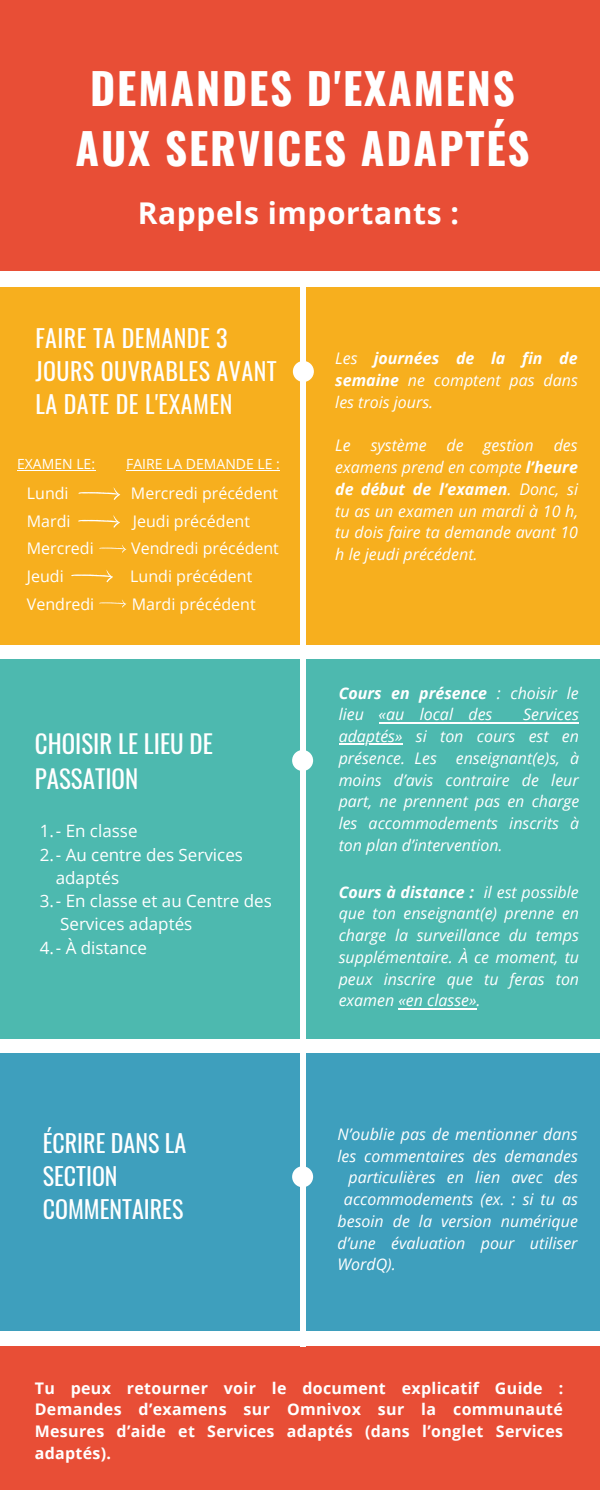
<style>
.page{position:relative;width:600px;height:1500px;background:#fff}
.page>*{position:absolute;margin:0;border:0;box-sizing:border-box;transform-origin:0 0}
.t1{font:700 43px/60px "Oswald";letter-spacing:.045em;color:#fff;text-align:center}
.t2{font:700 30px "Open Sans";letter-spacing:.02em;color:#fff}
.t3{font:25px/34.5px "Oswald";color:#fff}
.t4{font:24px/33px "Oswald";letter-spacing:.02em;color:#fff}
.t5{font:24px/33px "Oswald";color:#fff}
.t6{font:17px/23.2px "Open Sans";color:#fff}
.t7{font:italic 16px/21.8px "Open Sans";color:#fff;text-align:justify}
.t8{font:700 16px/21.8px "Open Sans";letter-spacing:.02em;color:#fff;text-align:justify}
.t9{font:16px "Open Sans";color:#fff}
.t10{font:14px "Open Sans";color:#fff}
.s1{font-weight:700}
</style>
<div class="page">
<div style="left:0;top:0;width:600px;height:271px;background:#e84e36"></div>
<div style="left:0;top:287px;width:600px;height:358px;background:#f7af1e"></div>
<div style="left:0;top:659px;width:600px;height:380px;background:#4db9af"></div>
<div style="left:0;top:1053px;width:600px;height:277px;background:#3e9fbd"></div>
<div style="left:0;top:1347px;width:600px;height:143px;background:#e84e36"></div>
<div style="left:301px;top:280px;width:5px;height:1066px;background:#fff"></div>
<div style="left:293px;top:361px;width:21px;height:21px;background:#fff;border-radius:50%"></div>
<hr style="left:379px;top:722px;width:113px;height:1px;background:#fff">
<hr style="left:492px;top:722px;width:31px;height:1px;background:#fff">
<hr style="left:523px;top:722px;width:56px;height:1px;background:#fff">
<hr style="left:339px;top:744px;width:64px;height:1px;background:#fff">
<div style="left:292px;top:750px;width:21px;height:21px;background:#fff;border-radius:50%"></div>
<div style="left:292px;top:1166px;width:21px;height:21px;background:#fff;border-radius:50%"></div>
<hr style="left:398px;top:1008px;width:79px;height:1px;background:#fff">
<svg style="left:78px;top:487px;width:43px;height:13px"></svg>
<hr style="left:126px;top:470px;width:154px;height:1px;background:#fff">
<hr style="left:17px;top:470px;width:78px;height:1px;background:#fff">
<svg style="left:78px;top:515px;width:42px;height:13px"></svg>
<svg style="left:99px;top:545px;width:28px;height:8px"></svg>
<svg style="left:71px;top:570px;width:42px;height:13px"></svg>
<svg style="left:99px;top:599px;width:28px;height:9px"></svg>
<p class="t1" style="left:76px;top:56px;width:456px">DEMANDES D'EXAMENS<br>AUX SERVICES ADAPTÉS</p>
<p class="t2" style="left:138px;top:192px;width:323px">Rappels importants :</p>
<p class="t4" style="left:35px;top:321px;width:243px">FAIRE TA DEMANDE 3<br>JOURS OUVRABLES AVANT<br>LA DATE DE L'EXAMEN</p>
<p class="t10" style="left:17px;top:454px;width:80px">EXAMEN LE:</p>
<p class="t10" style="left:126px;top:454px;width:155px">FAIRE LA DEMANDE LE :</p>
<p class="t9" style="left:27px;top:482px;width:43px">Lundi</p>
<p class="t9" style="left:131px;top:482px;width:149px">Mercredi précédent</p>
<p class="t9" style="left:27px;top:509px;width:45px">Mardi</p>
<p class="t9" style="left:133px;top:509px;width:119px">Jeudi précédent</p>
<p class="t9" style="left:27px;top:537px;width:68px">Mercredi</p>
<p class="t9" style="left:131px;top:537px;width:149px">Vendredi précédent</p>
<p class="t9" style="left:27px;top:565px;width:38px">Jeudi</p>
<p class="t9" style="left:130px;top:565px;width:124px">Lundi précédent</p>
<p class="t9" style="left:27px;top:593px;width:69px">Vendredi</p>
<p class="t9" style="left:132px;top:593px;width:126px">Mardi précédent</p>
<p class="t3" style="left:35px;top:725px;width:180px">CHOISIR LE LIEU DE<br>PASSATION</p>
<p class="t6" style="left:40px;top:819px;width:99px">1.- En classe</p>
<p class="t6" style="left:56px;top:843px;width:189px;text-indent:-16px">2.- Au centre des Services adaptés</p>
<p class="t6" style="left:60px;top:889px;width:213px;text-indent:-20px">3.- En classe et au Centre des<br>Services adaptés</p>
<p class="t6" style="left:40px;top:936px;width:109px">4.- À distance</p>
<p class="t5" style="left:43px;top:1126px;width:145px">ÉCRIRE DANS LA<br>SECTION<br>COMMENTAIRES</p>
<p class="t7" style="left:335px;top:347px;width:244px">Les <span class="s1">journées de la fin de semaine</span> ne comptent pas dans les trois jours.</p>
<p class="t7" style="left:335px;top:434px;width:244px">Le système de gestion des examens prend en compte <span class="s1">l’heure de début de l’examen</span>. Donc, si tu as un examen un mardi à 10 h, tu dois faire ta demande avant 10 h le jeudi précédent.</p>
<p class="t7" style="left:339px;top:682px;width:242px"><span class="s1">Cours en présence</span> : choisir le lieu «au local des</p>
<p class="t7" style="left:339px;top:703px;width:242px;text-indent:185px">Services adaptés» si ton cours est en présence. Les enseignant(e)s, à moins d’avis contraire de leur part, ne prennent pas en charge les accommodements inscrits à ton plan d’intervention.</p>
<p class="t7" style="left:339px;top:881px;width:242px"><span class="s1">Cours à distance :</span> il est possible que ton enseignant(e) prenne en charge la surveillance du temps supplémentaire. À ce moment, tu peux inscrire que tu feras ton examen «en classe».</p>
<p class="t7" style="left:338px;top:1123px;width:242px">N’oublie pas de mentionner dans</p>
<p class="t7" style="left:338px;top:1144px;width:242px">les commentaires des demandes</p>
<p class="t7" style="left:348px;top:1166px;width:231px">particulières en lien avec des</p>
<p class="t7" style="left:344px;top:1188px;width:235px">accommodements (ex. : si tu as</p>
<p class="t7" style="left:338px;top:1210px;width:242px">besoin de la version numérique</p>
<p class="t7" style="left:338px;top:1231px;width:242px">d’une évaluation pour utiliser</p>
<p class="t7" style="left:338px;top:1253px;width:60px">WordQ).</p>
<p class="t8" style="left:35px;top:1377px;width:530px">Tu peux retourner voir le document explicatif Guide :<br>Demandes d’examens sur Omnivox sur la communauté Mesures d’aide et Services adaptés (dans l’onglet Services adaptés).</p>
</div>
